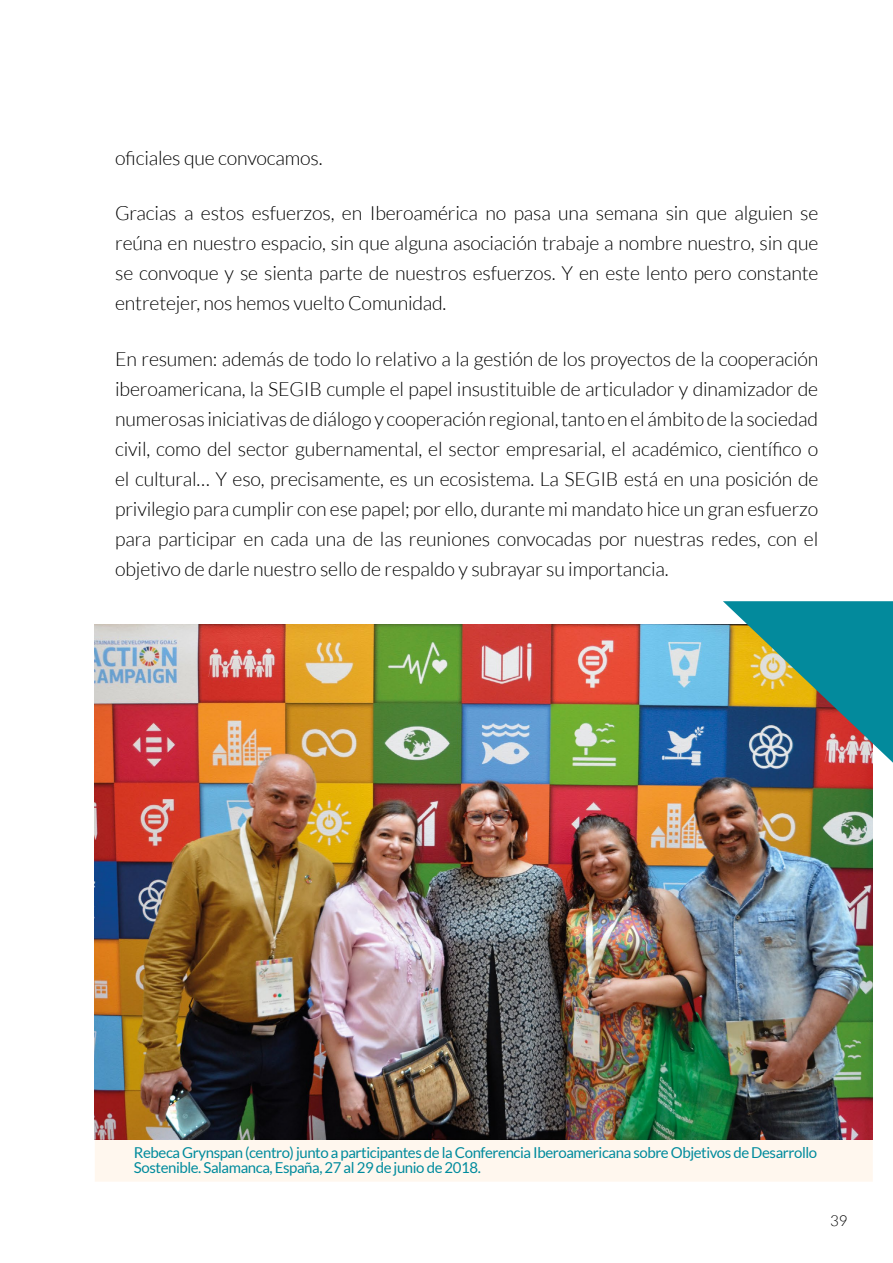
<style>
.page{position:relative;width:893px;height:1263px;background:#fff}
.page>*{position:absolute;margin:0;border:0;box-sizing:border-box;transform-origin:0 0}
.t1{font:300 19.5px/30px "Lato";letter-spacing:-.01em;color:#000;text-align:justify}
.t2{font:15px/15px "Lato";letter-spacing:-.03em;color:#008b9d}
.t3{font:300 15px "Lato";color:#000}
</style>
<div class="page">
<div style="left:95px;top:1139px;width:778px;height:43px;background:#fff7ee"></div>
<img style="left:95px;top:625px;width:778px;height:514px">
<img style="left:723px;top:601px;width:170px;height:162px">
<p class="t1" style="left:115px;top:143px;width:209px">oficiales que convocamos.</p>
<p class="t1" style="left:115px;top:198px;width:705px">Gracias a estos esfuerzos, en Iberoamérica no pasa una semana sin que alguien se reúna en nuestro espacio, sin que alguna asociación trabaje a nombre nuestro, sin que se convoque y se sienta parte de nuestros esfuerzos. Y en este lento pero constante entretejer, nos hemos vuelto Comunidad.</p>
<p class="t1" style="left:115px;top:344px;width:705px">En resumen: además de todo lo relativo a la gestión de los proyectos de la cooperación iberoamericana, la SEGIB cumple el papel insustituible de articulador y dinamizador de numerosas iniciativas de diálogo y cooperación regional, tanto en el ámbito de la sociedad civil, como del sector gubernamental, el sector empresarial, el académico, científico o el cultural… Y eso, precisamente, es un ecosistema. La SEGIB está en una posición de privilegio para cumplir con ese papel; por ello, durante mi mandato hice un gran esfuerzo para participar en cada una de las reuniones convocadas por nuestras redes, con el objetivo de darle nuestro sello de respaldo y subrayar su importancia.</p>
<p class="t2" style="left:134px;top:1145px;width:685px">Rebeca Grynspan (centro) junto a participantes de la Conferencia Iberoamericana sobre Objetivos de Desarrollo<br>Sostenible. Salamanca, España, 27 al 29 de junio de 2018.</p>
<p class="t3" style="left:830px;top:1213px;width:19px">39</p>
</div>
